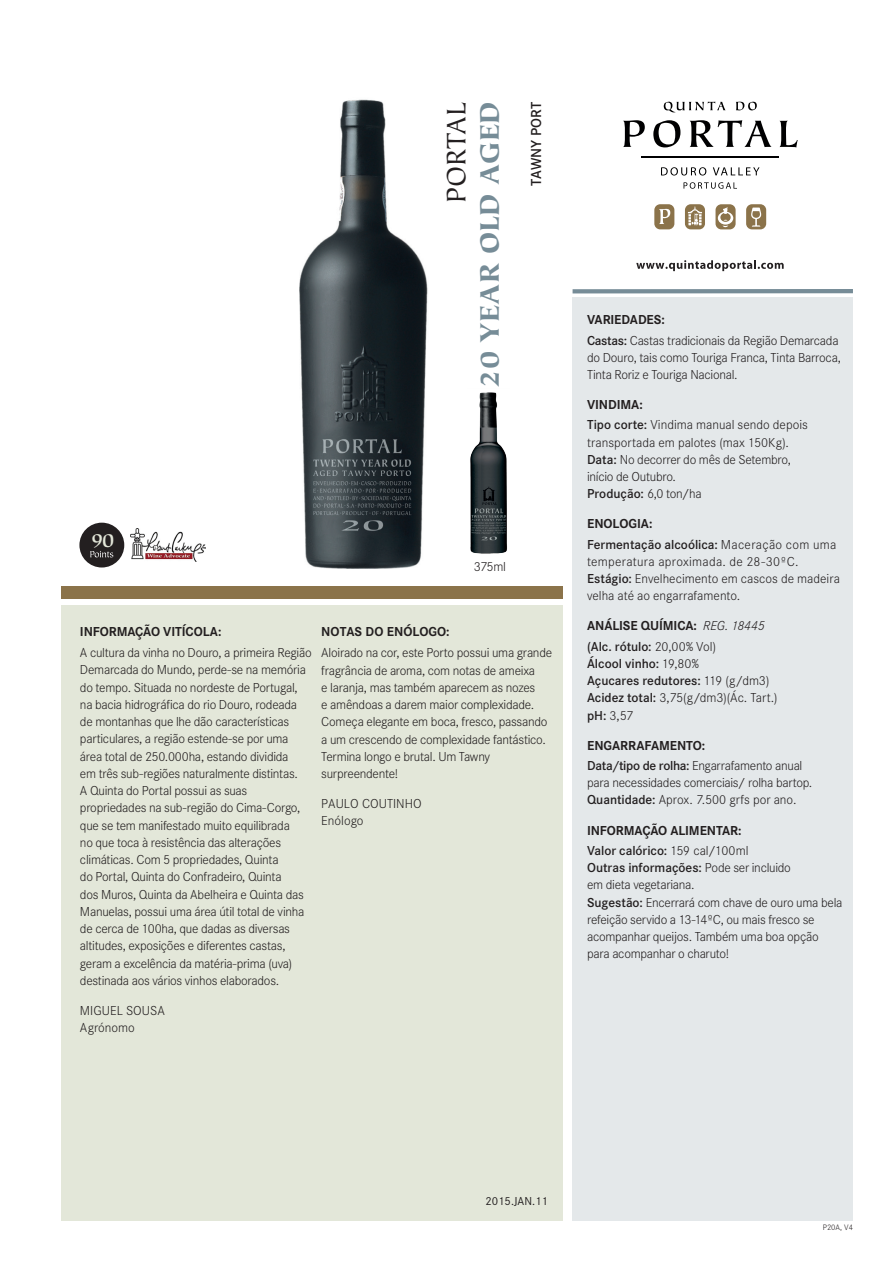
<style>
.page{position:relative;width:893px;height:1263px;background:#fff}
.page>*{position:absolute;margin:0;border:0;box-sizing:border-box;transform-origin:0 0}
.t1{font:900 30px "Tiepolo Std";color:#768c97}
.t2{font:30px "Tiepolo Std";color:#231f20}
.t3{font:700 21.3px "Tiepolo Std";color:#e3e7d9}
.t4{font:600 15px "Corporate S";color:#231f20}
.t5{font:300 13.5px/17.2px "Corporate S";letter-spacing:-.02em;color:#231f20}
.t6{font:300 13.5px/17.2px "Corporate S";color:#231f20}
.t7{font:600 13.5px/17.2px "Corporate S";color:#231f20}
.t8{font:700 13.5px/20.2px "Corporate S";letter-spacing:-.005em;color:#231f20}
.t9{font:12px "Corporate S";color:#231f20}
.t10{font:300 8.25px "Corporate S";color:#231f20}
.s1{font-weight:700}
.s2{font-weight:600}
.s3{font-weight:300}
.s4{font-weight:300;font-style:italic}
</style>
<div class="page">
<div style="left:61px;top:605px;width:502px;height:615px;background:#e3e7d9"></div>
<hr style="left:573px;top:289px;width:280px;height:4px;background:#768c97">
<div style="left:573px;top:297px;width:280px;height:923px;background:#e4e8ea"></div>
<svg style="left:636px;top:260px;width:148px;height:11px"></svg>
<img style="left:300px;top:99px;width:128px;height:469px">
<div style="left:61px;top:586px;width:502px;height:12px;background:#8b734a"></div>
<img style="left:131px;top:529px;width:75px;height:32px">
<div style="left:79px;top:523px;width:45px;height:44px;background:#231f20;border-radius:50%"></div>
<svg style="left:90px;top:551px;width:23px;height:6px"></svg>
<hr style="left:642px;top:157px;width:137px;height:1px;background:#000001">
<svg style="left:683px;top:182px;width:54px;height:7px"></svg>
<svg style="left:661px;top:167px;width:45px;height:9px"></svg>
<svg style="left:713px;top:167px;width:46px;height:8px"></svg>
<svg style="left:623px;top:102px;width:175px;height:45px"></svg>
<svg style="left:654px;top:204px;width:20px;height:25px"></svg>
<svg style="left:685px;top:204px;width:20px;height:25px"></svg>
<svg style="left:715px;top:204px;width:21px;height:25px"></svg>
<svg style="left:746px;top:204px;width:20px;height:25px"></svg>
<img style="left:470px;top:392px;width:37px;height:162px">
<h1 class="t2" style="left:440px;top:203px;width:103px;rotate:-90deg">PORTAL</h1>
<h1 class="t1" style="left:473px;top:388px;width:287px;rotate:-90deg">20 YEAR OLD AGED</h1>
<p class="t4" style="left:528px;top:186px;width:86px;rotate:-90deg">TAWNY PORT</p>
<h2 class="t3" style="left:91px;top:528px;width:25px">90</h2>
<p class="t5" style="left:474px;top:558px;width:33px">375ml</p>
<p class="t8" style="left:80px;top:622px;width:143px">INFORMAÇÃO VITÍCOLA:</p>
<p class="t5" style="left:80px;top:644px;width:233px">A cultura da vinha no Douro, a primeira Região Demarcada do Mundo, perde-se na memória do tempo. Situada no nordeste de Portugal, na bacia hidrográfica do rio Douro, rodeada de montanhas que lhe dão características particulares, a região estende-se por uma área total de 250.000ha, estando dividida<br>em três sub-regiões naturalmente distintas.<br>A Quinta do Portal possui as suas propriedades na sub-região do Cima-Corgo, que se tem manifestado muito equilibrada<br>no que toca à resistência das alterações climáticas. Com 5 propriedades, Quinta<br>do Portal, Quinta do Confradeiro, Quinta<br>dos Muros, Quinta da Abelheira e Quinta das Manuelas, possui uma área útil total de vinha de cerca de 100ha, que dadas as diversas altitudes, exposições e diferentes castas, geram a excelência da matéria-prima (uva) destinada aos vários vinhos elaborados.</p>
<p class="t6" style="left:80px;top:1002px;width:86px">MIGUEL SOUSA<br>Agrónomo</p>
<p class="t8" style="left:321px;top:621px;width:130px">NOTAS DO ENÓLOGO:</p>
<p class="t5" style="left:321px;top:644px;width:232px">Aloirado na cor, este Porto possui uma grande fragrância de aroma, com notas de ameixa<br>e laranja, mas também aparecem as nozes<br>e amêndoas a darem maior complexidade.<br>Começa elegante em boca, fresco, passando a um crescendo de complexidade fantástico.<br>Termina longo e brutal. Um Tawny surpreendente!</p>
<p class="t6" style="left:321px;top:795px;width:102px">PAULO COUTINHO<br>Enólogo</p>
<p class="t5" style="left:587px;top:310px;width:253px;line-height:20.2px"><span class="s1">VARIEDADES:<br></span><span class="s2">Castas:</span> Castas tradicionais da Região Demarcada</p>
<p class="t5" style="left:587px;top:349px;width:255px">do Douro, tais como Touriga Franca, Tinta Barroca,<br>Tinta Roriz e Touriga Nacional.</p>
<p class="t6" style="left:587px;top:395px;width:222px;line-height:20.2px"><span class="s1">VINDIMA:<br></span><span class="s2">Tipo corte:</span> Vindima manual sendo depois</p>
<p class="t5" style="left:587px;top:434px;width:205px">transportada em palotes (max 150Kg).<br><span class="s2">Data:</span> No decorrer do mês de Setembro, início de Outubro.<br><span class="s2">Produção:</span> 6,0 ton/ha</p>
<p class="t7" style="left:587px;top:514px;width:251px;line-height:20.2px"><span class="s1">ENOLOGIA:<br></span>Fermentação alcoólica: <span class="s3">Maceração com uma</span></p>
<p class="t6" style="left:587px;top:553px;width:254px">temperatura aproximada. de 28-30ºC.<br><span class="s2">Estágio:</span> Envelhecimento em cascos de madeira velha até ao engarrafamento.</p>
<p class="t8" style="left:587px;top:616px;width:179px">ANÁLISE QUÍMICA: <span class="s4">REG. 18445 </span><span class="s2">(Alc. rótulo:</span> <span class="s3">20,00% Vol)</span></p>
<p class="t7" style="left:587px;top:655px;width:192px">Álcool vinho: <span class="s3">19,80%<br></span>Açucares redutores: <span class="s3">119 (g/dm3)<br></span>Acidez total: <span class="s3">3,75(g/dm3)(Ác. Tart.) </span>pH: <span class="s3">3,57</span></p>
<p class="t5" style="left:587px;top:735px;width:217px;line-height:20.2px"><span class="s1">ENGARRAFAMENTO:<br></span><span class="s2">Data/tipo de rolha:</span> Engarrafamento anual</p>
<p class="t5" style="left:587px;top:774px;width:227px">para necessidades comerciais/ rolha bartop.<br><span class="s2">Quantidade:</span> Aprox. 7.500 grfs por ano.</p>
<p class="t8" style="left:587px;top:820px;width:163px">INFORMAÇÃO ALIMENTAR:<br><span class="s2">Valor calórico:</span> <span class="s3">159 cal/100ml</span></p>
<p class="t5" style="left:587px;top:859px;width:257px"><span class="s2">Outras informações:</span> Pode ser incluido<br>em dieta vegetariana.<br><span class="s2">Sugestão:</span> Encerrará com chave de ouro uma bela refeição servido a 13-14ºC, ou mais fresco se acompanhar queijos. Também uma boa opção para acompanhar o charuto!</p>
<p class="t9" style="left:485px;top:1194px;width:64px">2015.JAN.11</p>
<p class="t10" style="left:823px;top:1223px;width:32px">P20A, V4</p>
</div>
